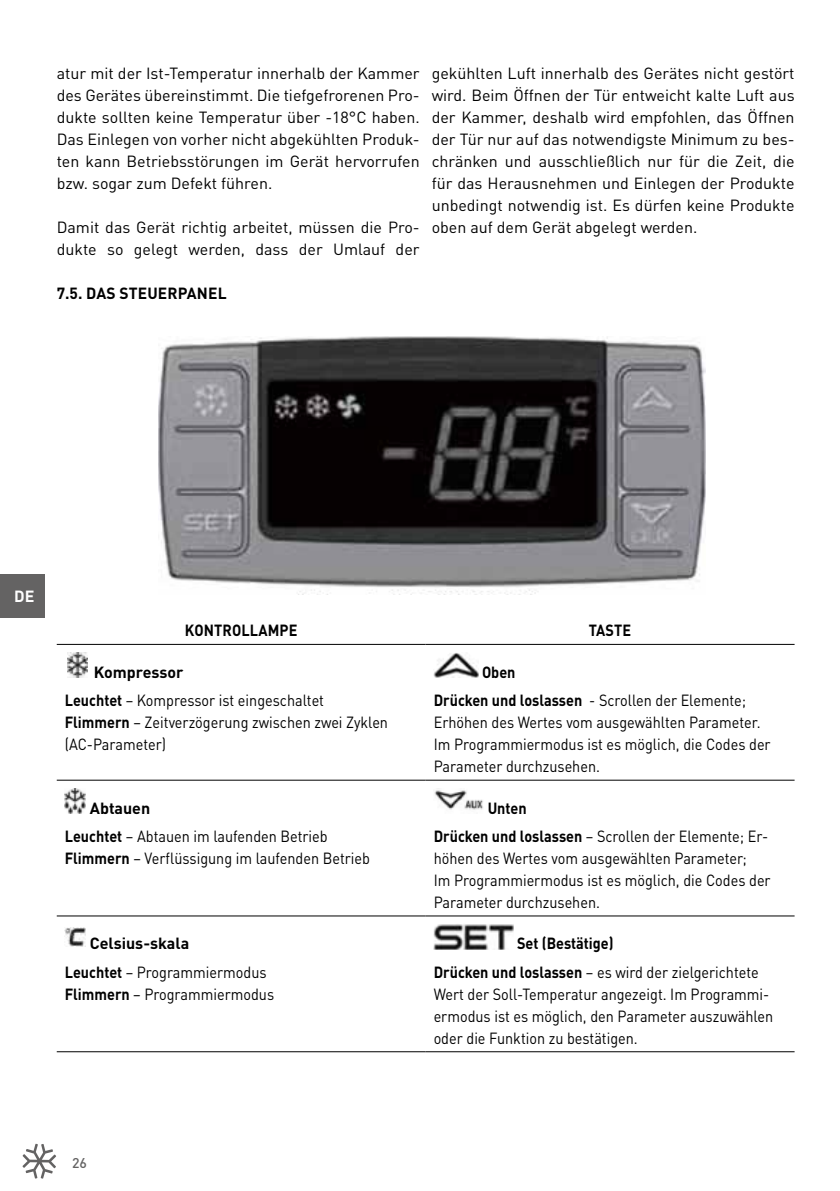
<style>
.page{position:relative;width:840px;height:1191px;background:#fff}
.page>*{position:absolute;margin:0;border:0;box-sizing:border-box;transform-origin:0 0}
.t1{font:16px/22px "DIN Pro";color:#000;scale:.9 1}
.t2{font:16px/22px "DIN Pro";color:#000;text-align:justify}
.t3{font:700 16px "DIN Pro";color:#000}
.t4{font:700 16px "DIN Pro";color:#000;scale:.9 1}
.t5{font:700 16px "DIN Pro";color:#fff}
.t6{font:500 14px "DIN Pro";color:#646363}
.s1{font-weight:700}
</style>
<div class="page">
<div style="left:0;top:574px;width:44px;height:43px;background:#646363"></div>
<svg style="left:23px;top:1143px;width:33px;height:35px"></svg>
<hr style="left:57px;top:644px;width:368px;height:1px;background:#000">
<hr style="left:425px;top:644px;width:369px;height:1px;background:#000">
<hr style="left:57px;top:779px;width:368px;height:1px;background:#000">
<hr style="left:425px;top:779px;width:369px;height:1px;background:#000">
<hr style="left:57px;top:915px;width:368px;height:1px;background:#000">
<hr style="left:425px;top:915px;width:369px;height:1px;background:#000">
<hr style="left:57px;top:1051px;width:368px;height:1px;background:#000">
<hr style="left:425px;top:1051px;width:369px;height:1px;background:#000">
<img style="left:67px;top:652px;width:20px;height:26px">
<img style="left:433px;top:653px;width:45px;height:25px">
<img style="left:65px;top:788px;width:21px;height:25px">
<img style="left:434px;top:788px;width:49px;height:22px">
<img style="left:65px;top:927px;width:21px;height:19px">
<img style="left:433px;top:924px;width:80px;height:25px">
<img style="left:158px;top:336px;width:547px;height:258px">
<p class="t2" style="left:57px;top:60px;width:364px">atur mit der Ist-Temperatur innerhalb der Kammer des Gerätes übereinstimmt. Die tiefgefrorenen Pro&shy;dukte sollten keine Temperatur über -18°C haben.<br>Das Einlegen von vorher nicht abgekühlten Produk&shy;ten kann Betriebsstörungen im Gerät hervorrufen bzw. sogar zum Defekt führen.</p>
<p class="t2" style="left:57px;top:214px;width:364px">Damit das Gerät richtig arbeitet, müssen die Pro&shy;dukte so gelegt werden, dass der Umlauf der</p>
<p class="t3" style="left:57px;top:280px;width:171px">7.5. DAS STEUERPANEL</p>
<p class="t2" style="left:431px;top:60px;width:364px">gekühlten Luft innerhalb des Gerätes nicht gestört wird. Beim Öffnen der Tür entweicht kalte Luft aus der Kammer, deshalb wird empfohlen, das Öffnen der Tür nur auf das notwendigste Minimum zu bes&shy;chränken und ausschließlich nur für die Zeit, die für das Herausnehmen und Einlegen der Produkte unbedingt notwendig ist. Es dürfen keine Produkte oben auf dem Gerät abgelegt werden.</p>
<p class="t5" style="left:14px;top:583px;width:22px">DE</p>
<p class="t4" style="left:185px;top:617px;width:126px">KONTROLLAMPE</p>
<p class="t4" style="left:588px;top:617px;width:49px">TASTE</p>
<p class="t3" style="left:94px;top:659px;width:91px">Kompressor</p>
<p class="t4" style="left:481px;top:659px;width:39px">Oben</p>
<p class="t1" style="left:65px;top:688px;width:360px"><span class="s1">Leuchtet</span> – Kompressor ist eingeschaltet<br><span class="s1">Flimmern</span> – Zeitverzögerung zwischen zwei Zyklen (AC-Parameter)</p>
<p class="t1" style="left:433px;top:688px;width:376px"><span class="s1">Drücken und loslassen</span> - Scrollen der Elemente; Erhöhen des Wertes vom ausgewählten Parameter.<br>Im Programmiermodus ist es möglich, die Codes der Parameter durchzusehen.</p>
<p class="t3" style="left:90px;top:794px;width:62px">Abtauen</p>
<p class="t4" style="left:487px;top:794px;width:45px">Unten</p>
<p class="t1" style="left:65px;top:823px;width:340px"><span class="s1">Leuchtet</span> – Abtauen im laufenden Betrieb<br><span class="s1">Flimmern</span> – Verflüssigung im laufenden Betrieb</p>
<p class="t1" style="left:433px;top:823px;width:376px"><span class="s1">Drücken und loslassen</span> – Scrollen der Elemente; Er&shy;höhen des Wertes vom ausgewählten Parameter;<br>Im Programmiermodus ist es möglich, die Codes der Parameter durchzusehen.</p>
<p class="t3" style="left:90px;top:930px;width:101px">Celsius-skala</p>
<p class="t4" style="left:516px;top:930px;width:109px">Set (Bestätige)</p>
<p class="t1" style="left:65px;top:959px;width:234px"><span class="s1">Leuchtet</span> – Programmiermodus<br><span class="s1">Flimmern</span> – Programmiermodus</p>
<p class="t1" style="left:433px;top:959px;width:378px"><span class="s1">Drücken und loslassen</span> – es wird der zielgerichtete Wert der Soll-Temperatur angezeigt. Im Programmi&shy;ermodus ist es möglich, den Parameter auszuwählen oder die Funktion zu bestätigen.</p>
<p class="t6" style="left:72px;top:1151px;width:16px">26</p>
</div>
